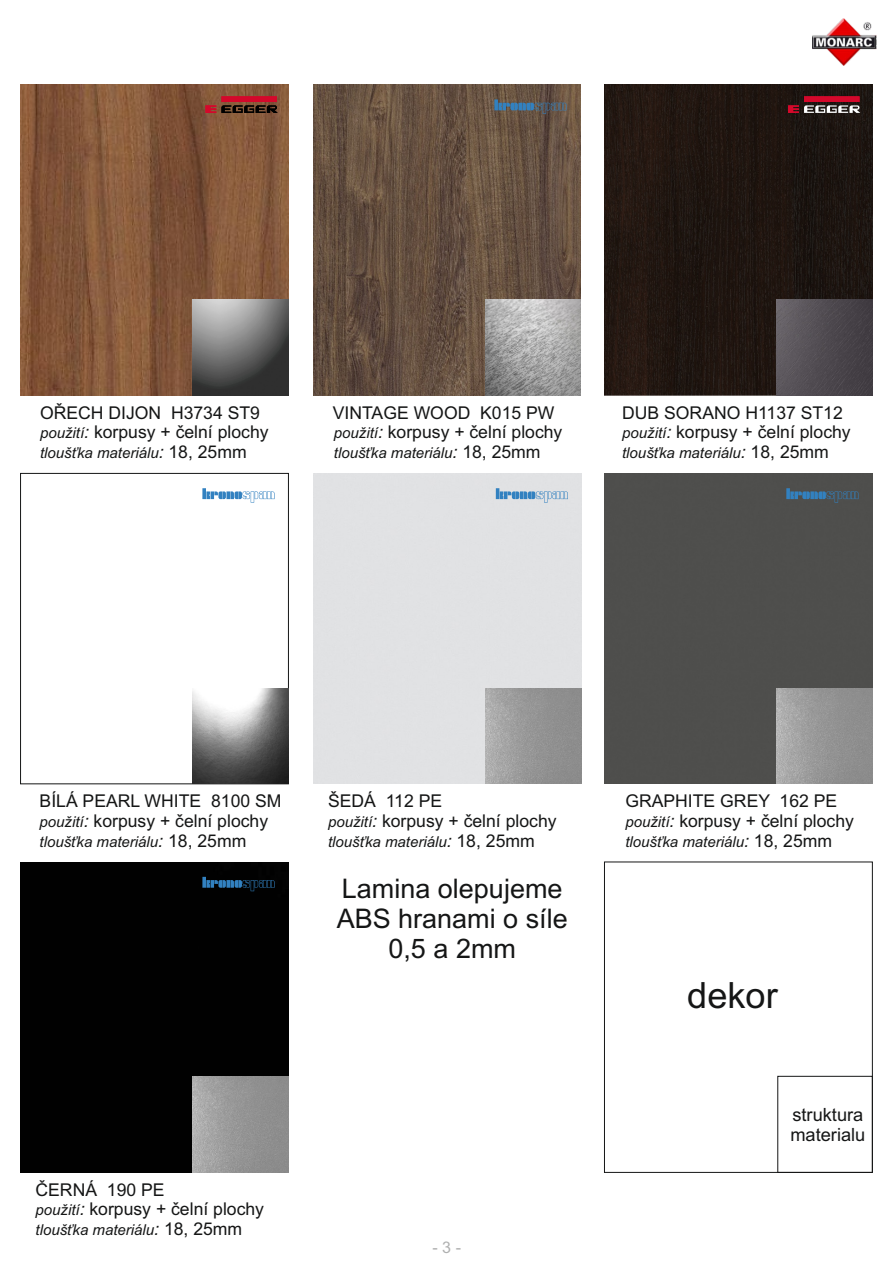
<style>
.page{position:relative;width:893px;height:1263px;background:#fff}
.page>*{position:absolute;margin:0;border:0;box-sizing:border-box;transform-origin:0 0}
.t1{font:36.15px "Arial";color:#151616}
.t2{font:27px/30.2px "Arial";color:#151616;text-align:center}
.t3{font:18.3px/20.4px "Arial";color:#151616}
.t4{font:17.55px/19.6px "Arial";color:#151616}
.t5{font:16.05px "Arial";color:#afb0b0}
.t6{font:italic 15px "Arial";color:#151616}
.s1{font-style:italic;font-size:15px}
.s2{font-style:italic}
.s3{font-size:17.55px}
.s4{font-style:normal;font-size:17.55px}
</style>
<div class="page">
<div style="left:21px;top:862px;width:267px;height:310px;background:#010101"></div>
<div style="left:604px;top:473px;width:268px;height:311px;background:#4e4e4c"></div>
<div style="left:20px;top:473px;width:269px;height:311px;border:1px solid #151616"></div>
<img style="left:313px;top:85px;width:268px;height:310px">
<img style="left:21px;top:85px;width:267px;height:310px">
<img style="left:485px;top:299px;width:96px;height:96px">
<img style="left:193px;top:688px;width:95px;height:96px">
<img style="left:485px;top:688px;width:96px;height:96px">
<img style="left:193px;top:1077px;width:95px;height:95px">
<img style="left:777px;top:688px;width:95px;height:96px">
<img style="left:193px;top:299px;width:95px;height:96px">
<svg style="left:494px;top:99px;width:72px;height:15px"></svg>
<svg style="left:202px;top:488px;width:73px;height:15px"></svg>
<svg style="left:786px;top:488px;width:72px;height:15px"></svg>
<svg style="left:496px;top:488px;width:72px;height:15px"></svg>
<svg style="left:202px;top:877px;width:73px;height:14px"></svg>
<svg style="left:205px;top:96px;width:73px;height:17px"></svg>
<img style="left:812px;top:19px;width:64px;height:46px">
<div style="left:604px;top:861px;width:269px;height:312px;border:1px solid #151616"></div>
<div style="left:777px;top:1076px;width:96px;height:97px;border:1px solid #151616"></div>
<img style="left:604px;top:85px;width:268px;height:310px">
<img style="left:777px;top:299px;width:95px;height:96px">
<svg style="left:786px;top:96px;width:74px;height:18px"></svg>
<p class="t4" style="left:40px;top:404px;width:230px">OŘECH DIJON H3734 ST9 <span class="s1">použití</span><span class="s2">:</span> korpusy + čelní plochy</p>
<p class="t6" style="left:40px;top:447px;width:208px">tloušťka materiálu<span class="s3">:</span> <span class="s4">18, 25mm</span></p>
<p class="t4" style="left:333px;top:404px;width:231px">VINTAGE WOOD K015 PW <span class="s1">použití</span><span class="s2">:</span> korpusy + čelní plochy</p>
<p class="t6" style="left:334px;top:447px;width:208px">tloušťka materiálu<span class="s3">:</span> <span class="s4">18, 25mm</span></p>
<p class="t4" style="left:622px;top:404px;width:230px">DUB SORANO H1137 ST12 <span class="s1">použití</span><span class="s2">:</span> korpusy + čelní plochy</p>
<p class="t6" style="left:622px;top:447px;width:208px">tloušťka materiálu<span class="s3">:</span> <span class="s4">18, 25mm</span></p>
<p class="t4" style="left:40px;top:793px;width:243px">BÍLÁ PEARL WHITE 8100 SM <span class="s1">použití</span><span class="s2">:</span> korpusy + čelní plochy</p>
<p class="t6" style="left:40px;top:836px;width:208px">tloušťka materiálu<span class="s3">:</span> <span class="s4">18, 25mm</span></p>
<p class="t4" style="left:328px;top:793px;width:230px">ŠEDÁ 112 PE<br><span class="s1">použití</span><span class="s2">:</span> korpusy + čelní plochy</p>
<p class="t6" style="left:328px;top:836px;width:208px">tloušťka materiálu<span class="s3">:</span> <span class="s4">18, 25mm</span></p>
<h2 class="t2" style="left:337px;top:876px;width:233px">Lamina olepujeme<br>ABS hranami o síle<br>0,5 a 2mm</h2>
<p class="t4" style="left:36px;top:1181px;width:230px">ČERNÁ 190 PE<br><span class="s1">použití</span><span class="s2">:</span> korpusy + čelní plochy</p>
<p class="t6" style="left:36px;top:1224px;width:208px">tloušťka materiálu<span class="s3">:</span> <span class="s4">18, 25mm</span></p>
<p class="t5" style="left:432px;top:1241px;width:30px">- 3 -</p>
<p class="t4" style="left:625px;top:793px;width:230px">GRAPHITE GREY 162 PE <span class="s1">použití</span><span class="s2">:</span> korpusy + čelní plochy</p>
<p class="t6" style="left:625px;top:836px;width:208px">tloušťka materiálu<span class="s3">:</span> <span class="s4">18, 25mm</span></p>
<h1 class="t1" style="left:687px;top:982px;width:92px">dekor</h1>
<p class="t3" style="left:790px;top:1106px;width:76px">struktura materialu</p>
</div>
